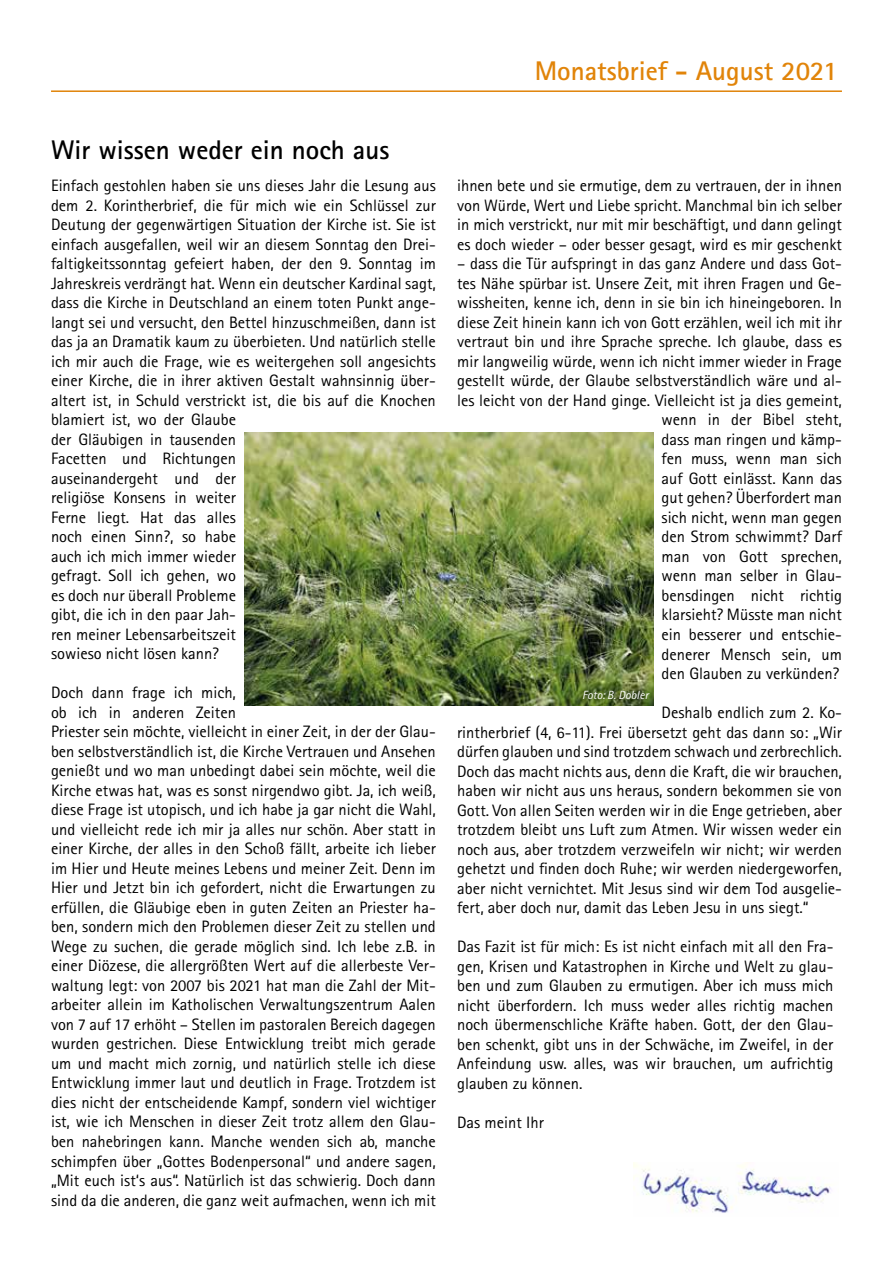
<style>
.page{position:relative;width:893px;height:1263px;background:#fff}
.page>*{position:absolute;margin:0;border:0;box-sizing:border-box;transform-origin:0 0}
.t1{font:700 27px "Rotis Sans Serif";color:#000}
.t2{font:700 27px "Rotis Sans Serif";color:#e18409}
.t3{font:16.5px/19.5px "Rotis Sans Serif";color:#000;text-align:justify}
.t4{font:italic 11.85px "Rotis Sans Serif";color:#fff}
</style>
<div class="page">
<hr style="left:51px;top:90px;width:791px;height:2px;background:#e18409">
<img style="left:634px;top:1162px;width:198px;height:51px">
<img style="left:244px;top:433px;width:409px;height:272px">
<h1 class="t2" style="left:535px;top:53px;width:304px">Monatsbrief - August 2021</h1>
<h1 class="t1" style="left:51px;top:133px;width:340px">Wir wissen weder ein noch aus</h1>
<p class="t3" style="left:51px;top:176px;width:386px;text-align:left">Einfach gestohlen haben sie uns dieses Jahr die Lesung aus dem 2. Korintherbrief, die für mich wie ein Schlüssel zur Deutung der gegenwärtigen Situation der Kirche ist. Sie ist einfach ausgefallen, weil wir an diesem Sonntag den Drei&shy;faltigkeitssonntag gefeiert haben, der den 9. Sonntag im Jahreskreis verdrängt hat. Wenn ein deutscher Kardinal sagt, dass die Kirche in Deutschland an einem toten Punkt ange&shy;langt sei und versucht, den Bettel hinzuschmeißen, dann ist das ja an Dramatik kaum zu überbieten. Und natürlich stelle ich mir auch die Frage, wie es weitergehen soll angesichts einer Kirche, die in ihrer aktiven Gestalt wahnsinnig über&shy;altert ist, in Schuld verstrickt ist, die bis auf die Knochen blamiert ist, wo der Glaube<br>der Gläubigen in tausenden<br>Facetten und Richtungen<br>auseinandergeht und der<br>religiöse Konsens in weiter<br>Ferne liegt. Hat das alles<br>noch einen Sinn?, so habe<br>auch ich mich immer wieder<br>gefragt. Soll ich gehen, wo<br>es doch nur überall Probleme<br>gibt, die ich in den paar Jah-<br>ren meiner Lebensarbeitszeit<br>sowieso nicht lösen kann?</p>
<p class="t3" style="left:51px;top:683px;width:386px;text-align:left">Doch dann frage ich mich,<br>ob ich in anderen Zeiten<br>Priester sein möchte, vielleicht in einer Zeit, in der der Glau&shy;ben selbstverständlich ist, die Kirche Vertrauen und Ansehen genießt und wo man unbedingt dabei sein möchte, weil die Kirche etwas hat, was es sonst nirgendwo gibt. Ja, ich weiß, diese Frage ist utopisch, und ich habe ja gar nicht die Wahl, und vielleicht rede ich mir ja alles nur schön. Aber statt in einer Kirche, der alles in den Schoß fällt, arbeite ich lieber im Hier und Heute meines Lebens und meiner Zeit. Denn im Hier und Jetzt bin ich gefordert, nicht die Erwartungen zu erfüllen, die Gläubige eben in guten Zeiten an Priester ha&shy;ben, sondern mich den Problemen dieser Zeit zu stellen und Wege zu suchen, die gerade möglich sind. Ich lebe z.B. in einer Diözese, die allergrößten Wert auf die allerbeste Ver&shy;waltung legt: von 2007 bis 2021 hat man die Zahl der Mit&shy;arbeiter allein im Katholischen Verwaltungszentrum Aalen von 7 auf 17 erhöht – Stellen im pastoralen Bereich dagegen wurden gestrichen. Diese Entwicklung treibt mich gerade um und macht mich zornig, und natürlich stelle ich diese Entwicklung immer laut und deutlich in Frage. Trotzdem ist dies nicht der entscheidende Kampf, sondern viel wichtiger ist, wie ich Menschen in dieser Zeit trotz allem den Glau&shy;ben nahebringen kann. Manche wenden sich ab, manche schimpfen über „Gottes Bodenpersonal“ und andere sagen, „Mit euch ist‘s aus“. Natürlich ist das schwierig. Doch dann sind da die anderen, die ganz weit aufmachen, wenn ich mit</p>
<p class="t3" style="left:457px;top:176px;width:386px">ihnen bete und sie ermutige, dem zu vertrauen, der in ihnen von Würde, Wert und Liebe spricht. Manchmal bin ich selber in mich verstrickt, nur mit mir beschäftigt, und dann gelingt es doch wieder – oder besser gesagt, wird es mir geschenkt</p>
<p class="t3" style="left:457px;top:254px;width:386px;text-align:right">– dass die Tür aufspringt in das ganz Andere und dass Got&shy;tes Nähe spürbar ist. Unsere Zeit, mit ihren Fragen und Ge&shy;wissheiten, kenne ich, denn in sie bin ich hineingeboren. In diese Zeit hinein kann ich von Gott erzählen, weil ich mit ihr vertraut bin und ihre Sprache spreche. Ich glaube, dass es mir langweilig würde, wenn ich nicht immer wieder in Frage gestellt würde, der Glaube selbstverständlich wäre und al&shy;les leicht von der Hand ginge. Vielleicht ist ja dies gemeint, wenn in der Bibel steht,<br>dass man ringen und kämp-<br>fen muss, wenn man sich<br>auf Gott einlässt. Kann das<br>gut gehen? Überfordert man<br>sich nicht, wenn man gegen<br>den Strom schwimmt? Darf<br>man von Gott sprechen,<br>wenn man selber in Glau-<br>bensdingen nicht richtig<br>klarsieht? Müsste man nicht<br>ein besserer und entschie-<br>denerer Mensch sein, um<br>den Glauben zu verkünden?</p>
<p class="t3" style="left:457px;top:702px;width:386px;text-indent:204px">Deshalb endlich zum 2. Ko&shy;rintherbrief (4, 6-11). Frei übersetzt geht das dann so: „Wir dürfen glauben und sind trotzdem schwach und zerbrechlich.<br>Doch das macht nichts aus, denn die Kraft, die wir brauchen, haben wir nicht aus uns heraus, sondern bekommen sie von Gott. Von allen Seiten werden wir in die Enge getrieben, aber trotzdem bleibt uns Luft zum Atmen. Wir wissen weder ein noch aus, aber trotzdem verzweifeln wir nicht; wir werden gehetzt und finden doch Ruhe; wir werden niedergeworfen, aber nicht vernichtet. Mit Jesus sind wir dem Tod ausgelie&shy;fert, aber doch nur, damit das Leben Jesu in uns siegt.“</p>
<p class="t3" style="left:457px;top:937px;width:378px">Das Fazit ist für mich: Es ist nicht einfach mit all den Fra&shy;gen, Krisen und Katastrophen in Kirche und Welt zu glau&shy;ben und zum Glauben zu ermutigen. Aber ich muss mich nicht überfordern. Ich muss weder alles richtig machen noch übermenschliche Kräfte haben. Gott, der den Glau&shy;ben schenkt, gibt uns in der Schwäche, im Zweifel, in der Anfeindung usw. alles, was wir brauchen, um aufrichtig glauben zu können.</p>
<p class="t3" style="left:457px;top:1112px;width:88px">Das meint Ihr</p>
<p class="t4" style="left:582px;top:687px;width:68px">Foto: B. Dobler</p>
</div>
